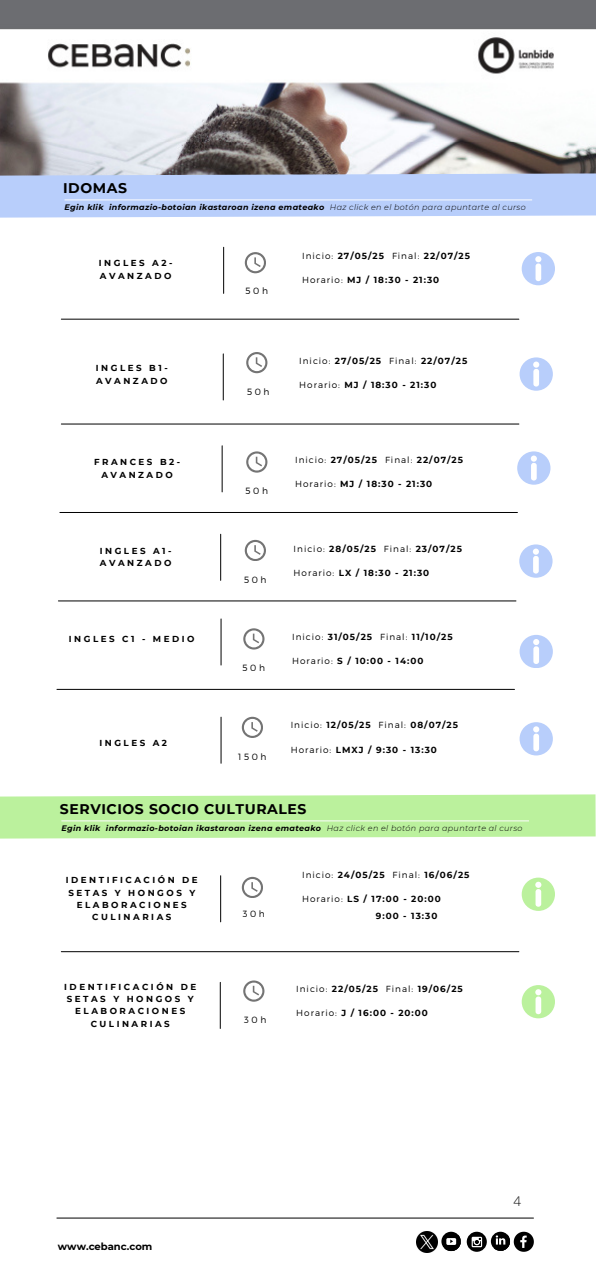
<style>
.page{position:relative;width:596px;height:1262px;background:#fff}
.page>*{position:absolute;margin:0;border:0;box-sizing:border-box;transform-origin:0 0}
.t1{font:700 14px "Montserrat";letter-spacing:.04em;color:#000}
.t2{font:300 13.3px "Open Sans";color:#000}
.t3{font:700 10px "Montserrat";color:#000}
.t4{font:300 9px "Montserrat";letter-spacing:.29em;color:#000}
.t5{font:700 8.8px "Montserrat";letter-spacing:.115em;color:#000}
.t6{font:300 8.8px "Montserrat";letter-spacing:.115em;color:#000}
.t7{font:700 8.7px/12.3px "Montserrat";letter-spacing:.29em;color:#000}
.t8{font:italic 700 8px "Montserrat";letter-spacing:.04em;color:#000}
.s1{font-weight:300}
.s2{font-weight:700}
</style>
<div class="page">
<svg style="left:466px;top:1231px;width:20px;height:20px"></svg>
<svg style="left:471px;top:1236px;width:11px;height:11px"></svg>
<img style="left:417px;top:1231px;width:20px;height:21px">
<svg style="left:441px;top:1231px;width:19px;height:20px"></svg>
<svg style="left:444px;top:1234px;width:17px;height:18px"></svg>
<hr style="left:57px;top:1217px;width:476px;height:1px;background:#000">
<svg style="left:490px;top:1231px;width:20px;height:19px"></svg>
<svg style="left:493px;top:1231px;width:40px;height:20px"></svg>
<img style="left:0;top:0;width:596px;height:152px">
<hr style="left:61px;top:423px;width:457px;height:1px;background:#000">
<svg style="left:246px;top:352px;width:21px;height:21px"></svg>
<svg style="left:246px;top:451px;width:21px;height:21px"></svg>
<hr style="left:223px;top:354px;width:1px;height:46px;background:#000">
<hr style="left:222px;top:446px;width:1px;height:46px;background:#000">
<svg style="left:519px;top:357px;width:33px;height:33px"></svg>
<svg style="left:517px;top:451px;width:33px;height:33px"></svg>
<hr style="left:60px;top:512px;width:457px;height:1px;background:#000">
<svg style="left:245px;top:540px;width:21px;height:21px"></svg>
<hr style="left:220px;top:534px;width:1px;height:46px;background:#000">
<svg style="left:519px;top:544px;width:33px;height:33px"></svg>
<hr style="left:58px;top:600px;width:458px;height:1px;background:#000">
<svg style="left:243px;top:628px;width:21px;height:21px"></svg>
<hr style="left:220px;top:619px;width:1px;height:46px;background:#000">
<svg style="left:519px;top:635px;width:33px;height:33px"></svg>
<hr style="left:57px;top:689px;width:457px;height:1px;background:#000">
<svg style="left:242px;top:716px;width:21px;height:21px"></svg>
<hr style="left:220px;top:717px;width:1px;height:46px;background:#000">
<svg style="left:519px;top:722px;width:33px;height:33px"></svg>
<svg style="left:0;top:152px;width:596px;height:66px;background:#afbbd7"></svg>
<hr style="left:64px;top:199px;width:468px;height:1px;background:#fdfdfd">
<hr style="left:223px;top:247px;width:1px;height:46px;background:#000">
<svg style="left:245px;top:252px;width:21px;height:21px"></svg>
<hr style="left:61px;top:319px;width:457px;height:1px;background:#000">
<svg style="left:0;top:794px;width:596px;height:45px;background:#c0f1a4"></svg>
<hr style="left:61px;top:820px;width:468px;height:1px;background:#fdfdfd">
<svg style="left:243px;top:980px;width:21px;height:21px"></svg>
<hr style="left:220px;top:982px;width:1px;height:46px;background:#000">
<svg style="left:521px;top:985px;width:33px;height:33px"></svg>
<hr style="left:220px;top:875px;width:1px;height:47px;background:#000">
<svg style="left:242px;top:877px;width:21px;height:21px"></svg>
<hr style="left:61px;top:951px;width:457px;height:1px;background:#000">
<svg style="left:521px;top:252px;width:33px;height:33px"></svg>
<svg style="left:521px;top:877px;width:33px;height:33px"></svg>
<p class="t1" style="left:63px;top:179px;width:65px">IDOMAS</p>
<h4 class="t8" style="left:64px;top:202px;width:462px">Egin klik informazio-botoian ikastaroan izena emateako <span class="s1">Haz click en el botón para apuntarte al curso</span></h4>
<p class="t7" style="left:99px;top:257px;width:75px">INGLES A2-<br>AVANZADO</p>
<h4 class="t7" style="left:96px;top:362px;width:73px">INGLES B1-<br>AVANZADO</h4>
<p class="t7" style="left:94px;top:456px;width:88px;text-align:center">FRANCES B2-<br>AVANZADO</p>
<h5 class="t7" style="left:100px;top:544px;width:73px">INGLES A1-<br>AVANZADO</h5>
<p class="t7" style="left:69px;top:633px;width:127px">INGLES C1 - MEDIO</p>
<h5 class="t7" style="left:99px;top:736px;width:69px">INGLES A2</h5>
<p class="t4" style="left:245px;top:285px;width:24px">50h</p>
<p class="t6" style="left:302px;top:250px;width:119px">Inicio: <span class="s2">27/05/25</span> Final:</p>
<p class="t5" style="left:423px;top:250px;width:48px">22/07/25</p>
<p class="t5" style="left:302px;top:274px;width:139px"><span class="s1">Horario:</span> MJ / 18:30 - 21:30</p>
<p class="t4" style="left:247px;top:385px;width:24px">50h</p>
<p class="t6" style="left:299px;top:355px;width:119px">Inicio: <span class="s2">27/05/25</span> Final:</p>
<p class="t5" style="left:421px;top:355px;width:48px">22/07/25</p>
<p class="t5" style="left:299px;top:379px;width:139px"><span class="s1">Horario:</span> MJ / 18:30 - 21:30</p>
<p class="t4" style="left:245px;top:485px;width:24px">50h</p>
<p class="t4" style="left:244px;top:573px;width:24px">50h</p>
<h4 class="t4" style="left:242px;top:662px;width:24px">50h</h4>
<p class="t4" style="left:238px;top:750px;width:30px">150h</p>
<p class="t6" style="left:295px;top:454px;width:119px">Inicio: <span class="s2">27/05/25</span> Final:</p>
<h5 class="t5" style="left:416px;top:454px;width:48px">22/07/25</h5>
<h5 class="t5" style="left:295px;top:479px;width:139px"><span class="s1">Horario:</span> MJ / 18:30 - 21:30</h5>
<p class="t6" style="left:293px;top:542px;width:119px">Inicio: <span class="s2">28/05/25</span> Final:</p>
<p class="t5" style="left:415px;top:543px;width:48px">23/07/25</p>
<p class="t5" style="left:293px;top:567px;width:137px"><span class="s1">Horario:</span> LX / 18:30 - 21:30</p>
<p class="t6" style="left:292px;top:631px;width:117px">Inicio: <span class="s2">31/05/25</span> Final:</p>
<p class="t5" style="left:412px;top:631px;width:42px">11/10/25</p>
<p class="t5" style="left:292px;top:655px;width:133px"><span class="s1">Horario:</span> S / 10:00 - 14:00</p>
<p class="t6" style="left:290px;top:719px;width:117px">Inicio: <span class="s2">12/05/25</span> Final:</p>
<p class="t5" style="left:410px;top:720px;width:49px">08/07/25</p>
<p class="t5" style="left:290px;top:744px;width:148px"><span class="s1">Horario:</span> LMXJ / 9:30 - 13:30</p>
<h5 class="t1" style="left:60px;top:800px;width:248px">SERVICIOS SOCIO CULTURALES</h5>
<p class="t8" style="left:61px;top:823px;width:462px">Egin klik informazio-botoian ikastaroan izena emateako <span class="s1">Haz click en el botón para apuntarte al curso</span></p>
<p class="t7" style="left:66px;top:874px;width:133px;text-align:center">IDENTIFICACIÓN DE<br>SETAS Y HONGOS Y<br>ELABORACIONES<br>CULINARIAS</p>
<p class="t7" style="left:64px;top:980px;width:133px;text-align:center">IDENTIFICACIÓN DE<br>SETAS Y HONGOS Y<br>ELABORACIONES<br>CULINARIAS</p>
<p class="t4" style="left:243px;top:908px;width:24px">30h</p>
<p class="t4" style="left:244px;top:1014px;width:24px">30h</p>
<h5 class="t6" style="left:302px;top:869px;width:119px">Inicio: <span class="s2">24/05/25</span> Final:</h5>
<p class="t5" style="left:424px;top:869px;width:47px">16/06/25</p>
<p class="t5" style="left:302px;top:893px;width:140px"><span class="s1">Horario:</span> LS / 17:00 - 20:00</p>
<p class="t5" style="left:376px;top:910px;width:63px">9:00 - 13:30</p>
<p class="t6" style="left:296px;top:983px;width:118px">Inicio: <span class="s2">22/05/25</span> Final:</p>
<h4 class="t5" style="left:417px;top:983px;width:47px">19/06/25</h4>
<h4 class="t5" style="left:296px;top:1007px;width:133px"><span class="s1">Horario:</span> J / 16:00 - 20:00</h4>
<p class="t3" style="left:58px;top:1240px;width:96px">www.cebanc.com</p>
<p class="t2" style="left:513px;top:1191px;width:9px">4</p>
</div>
